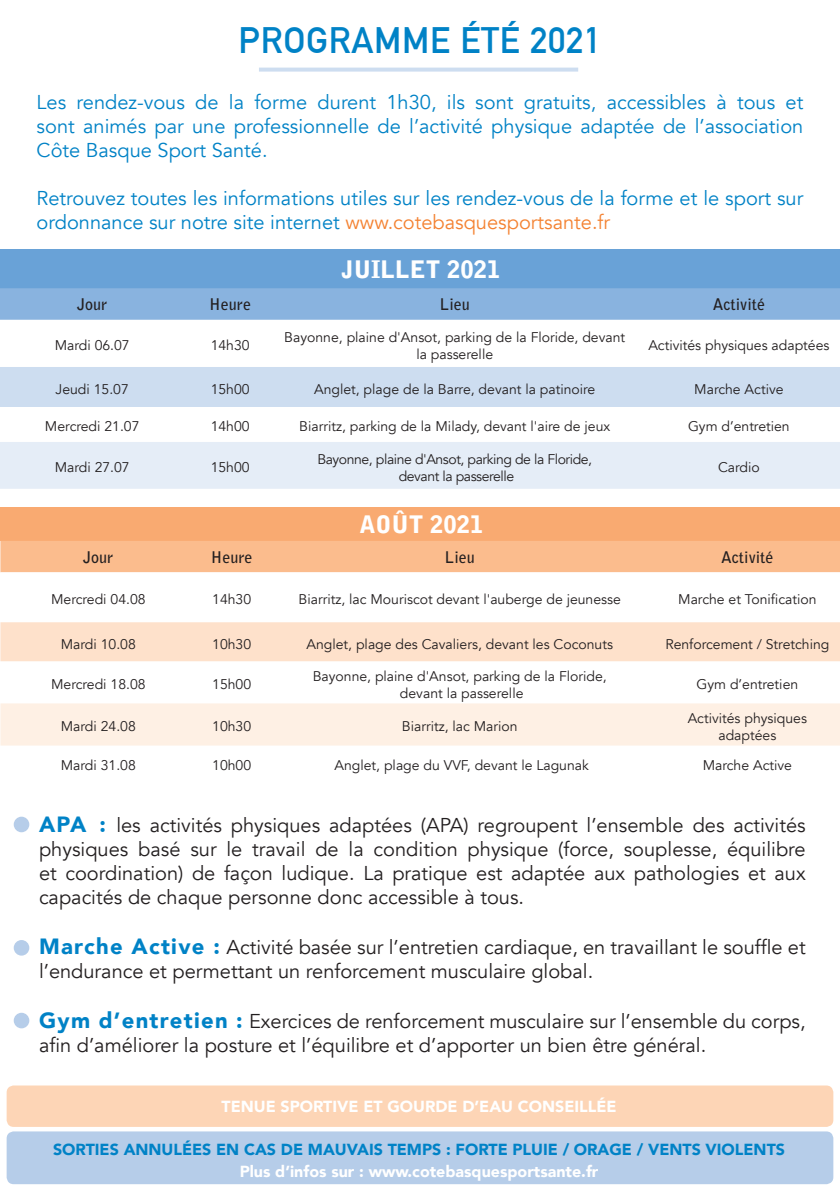
<style>
.page{position:relative;width:840px;height:1191px;background:#fff}
.page>*{position:absolute;margin:0;border:0;box-sizing:border-box;transform-origin:0 0}
.t1{font:700 36px "DIN Alternate";letter-spacing:.02em;color:#0082c6}
.t2{font:900 24px "Bell Gothic Std";color:#fff}
.t3{font:20px/24px "Avenir";color:#231f20}
.t4{font:20px/24px "Avenir";color:#0082c6;text-align:justify}
.t5{font:900 16px "Avenir";color:#fff}
.t6{font:900 16px "Avenir";color:#0082c6}
.t7{font:700 16px "Bell Gothic Std";color:#231f20}
.t8{font:14px/16.8px "Avenir";color:#231f20;text-align:center}
.t9{font:14px "Avenir";letter-spacing:-.03em;color:#231f20}
.s1{color:#f48232}
.s2{font-weight:900;font-size:22px;color:#0082c6}
</style>
<div class="page">
<div style="left:7px;top:1131px;width:825px;height:53px;background:#b6cde9;border-radius:7px"></div>
<svg style="left:259px;top:68px;width:319px;height:4px"></svg>
<div style="left:0;top:507px;width:839px;height:34px;background:#f9aa71"></div>
<div style="left:0;top:541px;width:839px;height:31px;background:#fbbc8d"></div>
<svg style="left:0;top:572px;width:839px;height:1px"></svg>
<div style="left:0;top:622px;width:839px;height:39px;background:#fee1cb"></div>
<div style="left:0;top:703px;width:839px;height:42px;background:#fef0e4"></div>
<div style="left:0;top:249px;width:839px;height:39px;background:#69a2d7"></div>
<svg style="left:0;top:288px;width:839px;height:119px"></svg>
<div style="left:0;top:442px;width:839px;height:47px;background:#e5edf7"></div>
<div style="left:7px;top:1085px;width:825px;height:41px;background:#fdd5b6;border-radius:7px"></div>
<div style="left:14px;top:816px;width:15px;height:16px;background:#b6cde9;border-radius:50%"></div>
<div style="left:14px;top:940px;width:15px;height:15px;background:#b6cde9;border-radius:50%"></div>
<div style="left:14px;top:1012px;width:15px;height:16px;background:#b6cde9;border-radius:50%"></div>
<p class="t1" style="left:238px;top:13px;width:364px">PROGRAMME ÉTÉ 2021</p>
<p class="t4" style="left:37px;top:91px;width:767px">Les rendez-vous de la forme durent 1h30, ils sont gratuits, accessibles à tous et sont animés par une professionnelle de l’activité physique adaptée de l’association Côte Basque Sport Santé.</p>
<p class="t4" style="left:37px;top:187px;width:767px">Retrouvez toutes les informations utiles sur les rendez-vous de la forme et le sport sur ordonnance sur notre site internet <span class="s1">www.cotebasquesportsante.fr</span></p>
<p class="t2" style="left:341px;top:255px;width:160px">JUILLET 2021</p>
<p class="t7" style="left:77px;top:294px;width:32px">Jour</p>
<p class="t7" style="left:209px;top:294px;width:43px">Heure</p>
<p class="t7" style="left:439px;top:294px;width:32px">Lieu</p>
<p class="t7" style="left:712px;top:294px;width:54px">Activité</p>
<p class="t8" style="left:55px;top:337px;width:76px">Mardi 06.07</p>
<p class="t8" style="left:210px;top:337px;width:40px">14h30</p>
<p class="t8" style="left:284px;top:329px;width:342px">Bayonne, plaine d'Ansot, parking de la Floride, devant la passerelle</p>
<p class="t8" style="left:648px;top:337px;width:182px">Activités physiques adaptées</p>
<p class="t8" style="left:56px;top:381px;width:75px">Jeudi 15.07</p>
<p class="t8" style="left:210px;top:381px;width:40px">15h00</p>
<p class="t8" style="left:314px;top:381px;width:283px">Anglet, plage de la Barre, devant la patinoire</p>
<p class="t8" style="left:693px;top:381px;width:91px">Marche Active</p>
<p class="t8" style="left:45px;top:418px;width:96px">Mercredi 21.07</p>
<p class="t8" style="left:210px;top:418px;width:40px">14h00</p>
<p class="t8" style="left:299px;top:418px;width:312px">Biarritz, parking de la Milady, devant l'aire de jeux</p>
<p class="t8" style="left:687px;top:418px;width:103px">Gym d’entretien</p>
<p class="t8" style="left:55px;top:459px;width:76px">Mardi 27.07</p>
<p class="t8" style="left:210px;top:459px;width:40px">15h00</p>
<p class="t9" style="left:317px;top:451px;width:276px">Bayonne, plaine d'Ansot, parking de la Floride,</p>
<p class="t9" style="left:398px;top:467px;width:117px">devant la passerelle</p>
<p class="t8" style="left:717px;top:459px;width:43px">Cardio</p>
<p class="t2" style="left:359px;top:510px;width:125px">AOÛT 2021</p>
<p class="t7" style="left:83px;top:547px;width:32px">Jour</p>
<p class="t7" style="left:211px;top:547px;width:43px">Heure</p>
<p class="t7" style="left:444px;top:547px;width:32px">Lieu</p>
<p class="t7" style="left:720px;top:547px;width:54px">Activité</p>
<p class="t8" style="left:51px;top:591px;width:96px">Mercredi 04.08</p>
<p class="t8" style="left:212px;top:591px;width:40px">14h30</p>
<p class="t8" style="left:298px;top:591px;width:323px">Biarritz, lac Mouriscot devant l'auberge de jeunesse</p>
<p class="t8" style="left:677px;top:591px;width:140px">Marche et Tonification</p>
<p class="t8" style="left:61px;top:636px;width:76px">Mardi 10.08</p>
<p class="t8" style="left:212px;top:636px;width:40px">10h30</p>
<p class="t8" style="left:306px;top:636px;width:308px">Anglet, plage des Cavaliers, devant les Coconuts</p>
<p class="t8" style="left:665px;top:636px;width:165px">Renforcement / Stretching</p>
<p class="t8" style="left:51px;top:676px;width:96px">Mercredi 18.08</p>
<p class="t8" style="left:212px;top:676px;width:40px">15h00</p>
<p class="t8" style="left:312px;top:668px;width:295px">Bayonne, plaine d'Ansot, parking de la Floride,</p>
<p class="t8" style="left:400px;top:685px;width:125px">devant la passerelle</p>
<p class="t8" style="left:696px;top:676px;width:103px">Gym d’entretien</p>
<p class="t8" style="left:61px;top:718px;width:76px">Mardi 24.08</p>
<p class="t8" style="left:212px;top:718px;width:40px">10h30</p>
<p class="t8" style="left:401px;top:718px;width:117px">Biarritz, lac Marion</p>
<p class="t8" style="left:687px;top:710px;width:121px">Activités physiques</p>
<p class="t8" style="left:718px;top:727px;width:59px">adaptées</p>
<p class="t8" style="left:61px;top:756px;width:76px">Mardi 31.08</p>
<p class="t8" style="left:212px;top:756px;width:40px">10h00</p>
<p class="t8" style="left:334px;top:756px;width:256px">Anglet, plage du VVF, devant le Lagunak</p>
<p class="t8" style="left:702px;top:756px;width:91px">Marche Active</p>
<p class="t3" style="left:39px;top:813px;width:767px;text-align:justify"><span class="s2">APA :</span> les activités physiques adaptées (APA) regroupent l’ensemble des activités physiques basé sur le travail de la condition physique (force, souplesse, équilibre et coordination) de façon ludique. La pratique est adaptée aux pathologies et aux capacités de chaque personne donc accessible à tous.</p>
<p class="t3" style="left:39px;top:935px;width:767px"><span class="s2">Marche Active :</span> Activité basée sur l’entretien cardiaque, en travaillant le souffle et l’endurance et permettant un renforcement musculaire global.</p>
<p class="t3" style="left:39px;top:1010px;width:767px"><span class="s2">Gym d’entretien :</span> Exercices de renforcement musculaire sur l’ensemble du corps, afin d’améliorer la posture et l’équilibre et d’apporter un bien être général.</p>
<p class="t5" style="left:221px;top:1093px;width:396px">TENUE SPORTIVE ET GOURDE D’EAU CONSEILLÉE</p>
<p class="t6" style="left:53px;top:1135px;width:733px">SORTIES ANNULÉES EN CAS DE MAUVAIS TEMPS : FORTE PLUIE / ORAGE / VENTS VIOLENTS</p>
<p class="t5" style="left:239px;top:1157px;width:360px">Plus d’infos sur : www.cotebasquesportsante.fr</p>
</div>
